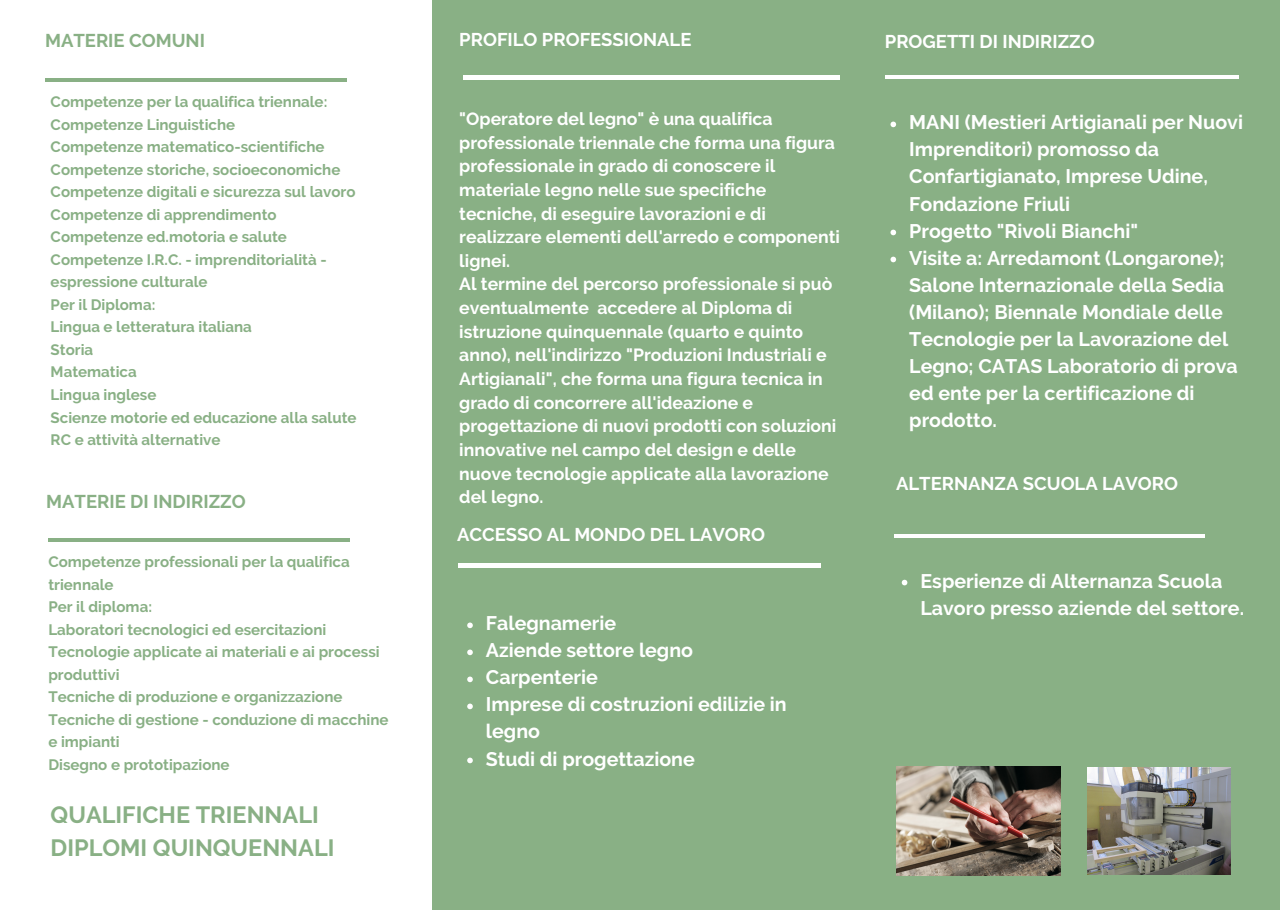
<style>
.page{position:relative;width:1280px;height:910px;background:#89b085}
.page>*{position:absolute;margin:0;border:0;box-sizing:border-box;transform-origin:0 0}
.t1{font:700 23.55px/32.7px "Raleway";color:#89b085}
.t2{font:700 19.65px/27px "Raleway";color:#fff}
.t3{font:700 18.45px "Raleway";color:#fff}
.t4{font:700 18.45px "Raleway";color:#89b085}
.t5{font:700 17.55px/23.7px "Raleway";color:#fff}
.t6{font:700 15.15px/22.5px "Raleway";color:#89b085}
</style>
<div class="page">
<div style="left:0;top:0;width:431px;height:910px;background:#fff"></div>
<hr style="left:46px;top:79px;width:301px;height:3px;background:#89b085">
<hr style="left:48px;top:538px;width:301px;height:3px;background:#89b085">
<hr style="left:458px;top:563px;width:362px;height:4px;background:#fff">
<div style="left:463px;top:75px;width:376px;height:5px;background:#fff"></div>
<hr style="left:885px;top:75px;width:354px;height:4px;background:#fff">
<hr style="left:894px;top:535px;width:310px;height:3px;background:#fff">
<svg style="left:890px;top:122px;width:6px;height:5px"></svg>
<svg style="left:890px;top:230px;width:6px;height:5px"></svg>
<svg style="left:890px;top:257px;width:6px;height:5px"></svg>
<svg style="left:902px;top:580px;width:5px;height:5px"></svg>
<svg style="left:467px;top:622px;width:6px;height:6px"></svg>
<svg style="left:467px;top:650px;width:6px;height:5px"></svg>
<svg style="left:467px;top:677px;width:6px;height:5px"></svg>
<svg style="left:467px;top:704px;width:6px;height:5px"></svg>
<svg style="left:467px;top:758px;width:6px;height:5px"></svg>
<img style="left:896px;top:767px;width:164px;height:109px">
<img style="left:1087px;top:768px;width:143px;height:107px">
<p class="t4" style="left:45px;top:30px;width:161px">MATERIE COMUNI</p>
<p class="t6" style="left:51px;top:91px;width:307px">Competenze per la qualifica triennale:<br>Competenze Linguistiche<br>Competenze matematico-scientifiche<br>Competenze storiche, socioeconomiche<br>Competenze digitali e sicurezza sul lavoro<br>Competenze di apprendimento<br>Competenze ed.motoria e salute<br>Competenze I.R.C. - imprenditorialità - espressione culturale<br>Per il Diploma:<br>Lingua e letteratura italiana<br>Storia<br>Matematica<br>Lingua inglese<br>Scienze motorie ed educazione alla salute<br>RC e attività alternative</p>
<p class="t4" style="left:46px;top:490px;width:201px">MATERIE DI INDIRIZZO</p>
<p class="t6" style="left:48px;top:551px;width:342px">Competenze professionali per la qualifica triennale<br>Per il diploma:<br>Laboratori tecnologici ed esercitazioni<br>Tecnologie applicate ai materiali e ai processi produttivi<br>Tecniche di produzione e organizzazione<br>Tecniche di gestione - conduzione di macchine e impianti<br>Disegno e prototipazione</p>
<h1 class="t1" style="left:51px;top:798px;width:285px">QUALIFICHE TRIENNALI<br>DIPLOMI QUINQUENNALI</h1>
<p class="t3" style="left:459px;top:29px;width:234px">PROFILO PROFESSIONALE</p>
<p class="t5" style="left:459px;top:107px;width:382px">"Operatore del legno" è una qualifica professionale triennale che forma una figura professionale in grado di conoscere il materiale legno nelle sue specifiche tecniche, di eseguire lavorazioni e di realizzare elementi dell'arredo e componenti lignei.<br>Al termine del percorso professionale si può eventualmente accedere al Diploma di istruzione quinquennale (quarto e quinto anno), nell'indirizzo "Produzioni Industriali e Artigianali", che forma una figura tecnica in grado di concorrere all'ideazione e progettazione di nuovi prodotti con soluzioni innovative nel campo del design e delle nuove tecnologie applicate alla lavorazione del legno.</p>
<p class="t3" style="left:457px;top:524px;width:310px">ACCESSO AL MONDO DEL LAVORO</p>
<p class="t2" style="left:486px;top:610px;width:302px">Falegnamerie<br>Aziende settore legno<br>Carpenterie<br>Imprese di costruzioni edilizie in legno<br>Studi di progettazione</p>
<p class="t3" style="left:885px;top:31px;width:211px">PROGETTI DI INDIRIZZO</p>
<p class="t2" style="left:909px;top:109px;width:335px">MANI (Mestieri Artigianali per Nuovi<br>Imprenditori) promosso da<br>Confartigianato, Imprese Udine,<br>Fondazione Friuli<br>Progetto "Rivoli Bianchi"<br>Visite a: Arredamont (Longarone);<br>Salone Internazionale della Sedia (Milano); Biennale Mondiale delle<br>Tecnologie per la Lavorazione del<br>Legno; CATAS Laboratorio di prova ed ente per la certificazione di prodotto.</p>
<p class="t3" style="left:896px;top:472px;width:283px">ALTERNANZA SCUOLA LAVORO</p>
<p class="t2" style="left:920px;top:567px;width:325px">Esperienze di Alternanza Scuola<br>Lavoro presso aziende del settore.</p>
</div>
